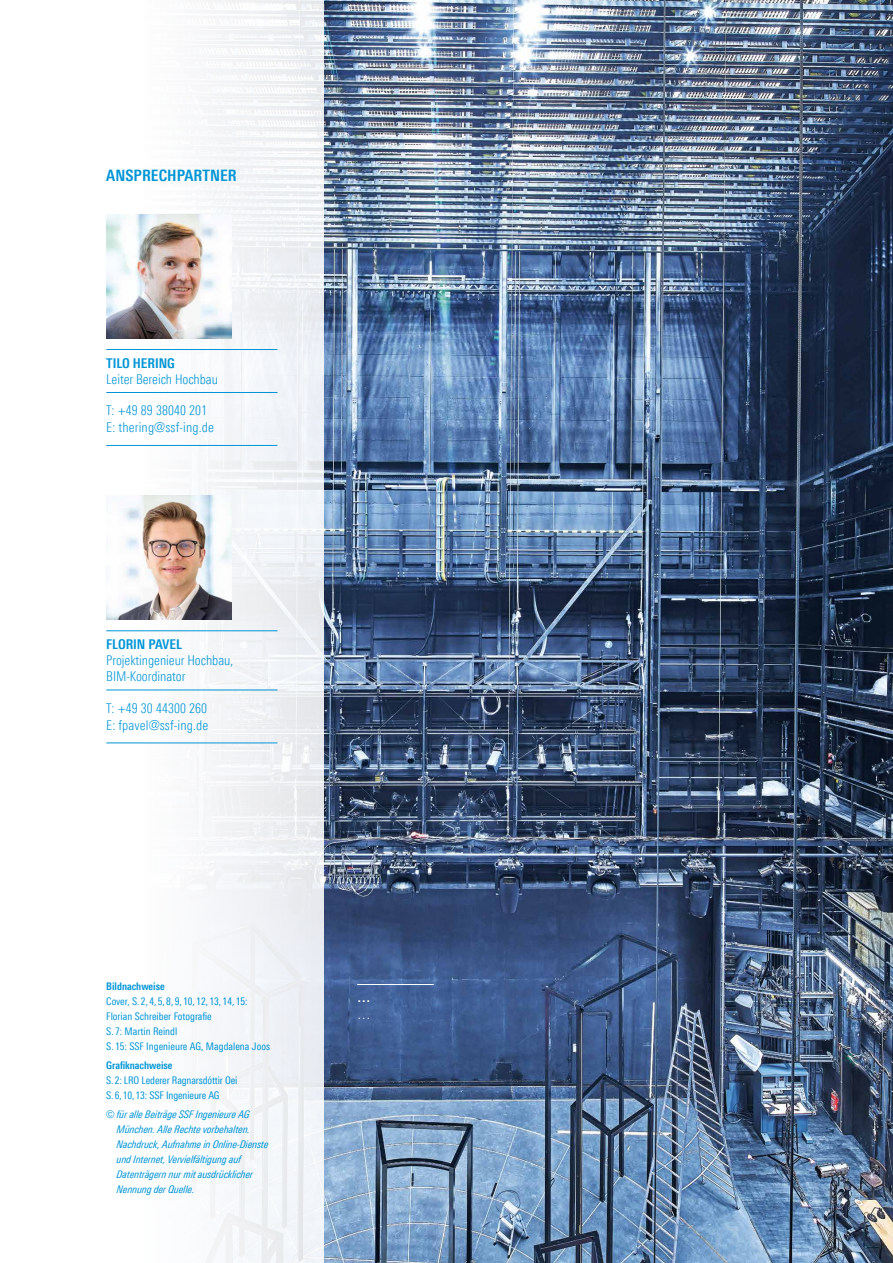
<style>
.page{position:relative;width:893px;height:1263px;background:#fff}
.page>*{position:absolute;margin:0;border:0;box-sizing:border-box;transform-origin:0 0}
.t1{font:700 15.75px "Linotype Univers 620 Cn";letter-spacing:.005em;color:#0095d6}
.t2{font:300 13.5px/16.8px "Linotype Univers 320 Cn";letter-spacing:-.005em;color:#0095d6}
.t3{font:700 13.5px "Linotype Univers 620 Cn";letter-spacing:-.005em;color:#0095d6}
.t4{font:700 13.5px "Linotype Univers 620 Cn";color:#fff}
.t5{font:300 13.5px "Linotype Univers 320 Cn";color:#fff}
.t6{font:10.5px/15px "Linotype Univers 421 Cn It";letter-spacing:-.01em;color:#0095d6}
.t7{font:10.5px/15px "Linotype Univers 420 Cn";color:#0095d6}
.t8{font:700 10.5px "Linotype Univers 620 Cn";color:#0095d6}
</style>
<div class="page">
<img style="left:323px;top:0;width:570px;height:1263px">
<img style="left:106px;top:214px;width:126px;height:124px">
<img style="left:106px;top:496px;width:126px;height:123px">
<hr style="left:106px;top:349px;width:171px;height:1px;background:#0095d6">
<hr style="left:106px;top:392px;width:171px;height:1px;background:#0095d6">
<hr style="left:106px;top:445px;width:171px;height:1px;background:#0095d6">
<hr style="left:106px;top:630px;width:171px;height:1px;background:#0095d6">
<hr style="left:106px;top:690px;width:171px;height:1px;background:#0095d6">
<hr style="left:106px;top:743px;width:171px;height:1px;background:#0095d6">
<hr style="left:357px;top:984px;width:77px;height:1px;background:#fff">
<h1 class="t1" style="left:106px;top:166px;width:132px">ANSPRECHPARTNER</h1>
<p class="t3" style="left:106px;top:355px;width:70px">TILO HERING</p>
<p class="t2" style="left:106px;top:371px;width:113px">Leiter Bereich Hochbau</p>
<p class="t2" style="left:106px;top:402px;width:109px">T: +49 89 38040 201<br>E: thering@ssf-ing.de</p>
<p class="t3" style="left:106px;top:636px;width:77px">FLORIN PAVEL</p>
<p class="t2" style="left:106px;top:652px;width:129px;line-height:16.2px">Projektingenieur Hochbau,<br>BIM-Koordinator</p>
<p class="t2" style="left:106px;top:700px;width:104px">T: +49 30 44300 260<br>E: fpavel@ssf-ing.de</p>
<p class="t8" style="left:106px;top:979px;width:60px">Bildnachweise</p>
<p class="t7" style="left:106px;top:993px;width:165px">Cover, S. 2, 4, 5, 8, 9, 10, 12, 13, 14, 15:<br>Florian Schreiber Fotografie<br>S. 7: Martin Reindl<br>S. 15: SSF Ingenieure AG, Magdalena Joos</p>
<p class="t8" style="left:106px;top:1059px;width:68px">Grafiknachweise</p>
<p class="t7" style="left:106px;top:1072px;width:133px">S.2: LRO Lederer Ragnarsdóttir Oei<br>S.6,10,13: SSF Ingenieure AG</p>
<p class="t6" style="left:117px;top:1107px;width:153px;text-indent:-11px">© für alle Beiträge SSF Ingenieure AG München. Alle Rechte vorbehalten.<br>Nachdruck, Aufnahme in Online-Dienste und Internet, Vervielfältigung auf Datenträgern nur mit ausdrücklicher Nennung der Quelle.</p>
<p class="t4" style="left:357px;top:989px;width:15px">…</p>
<p class="t5" style="left:357px;top:1006px;width:15px">…</p>
</div>
